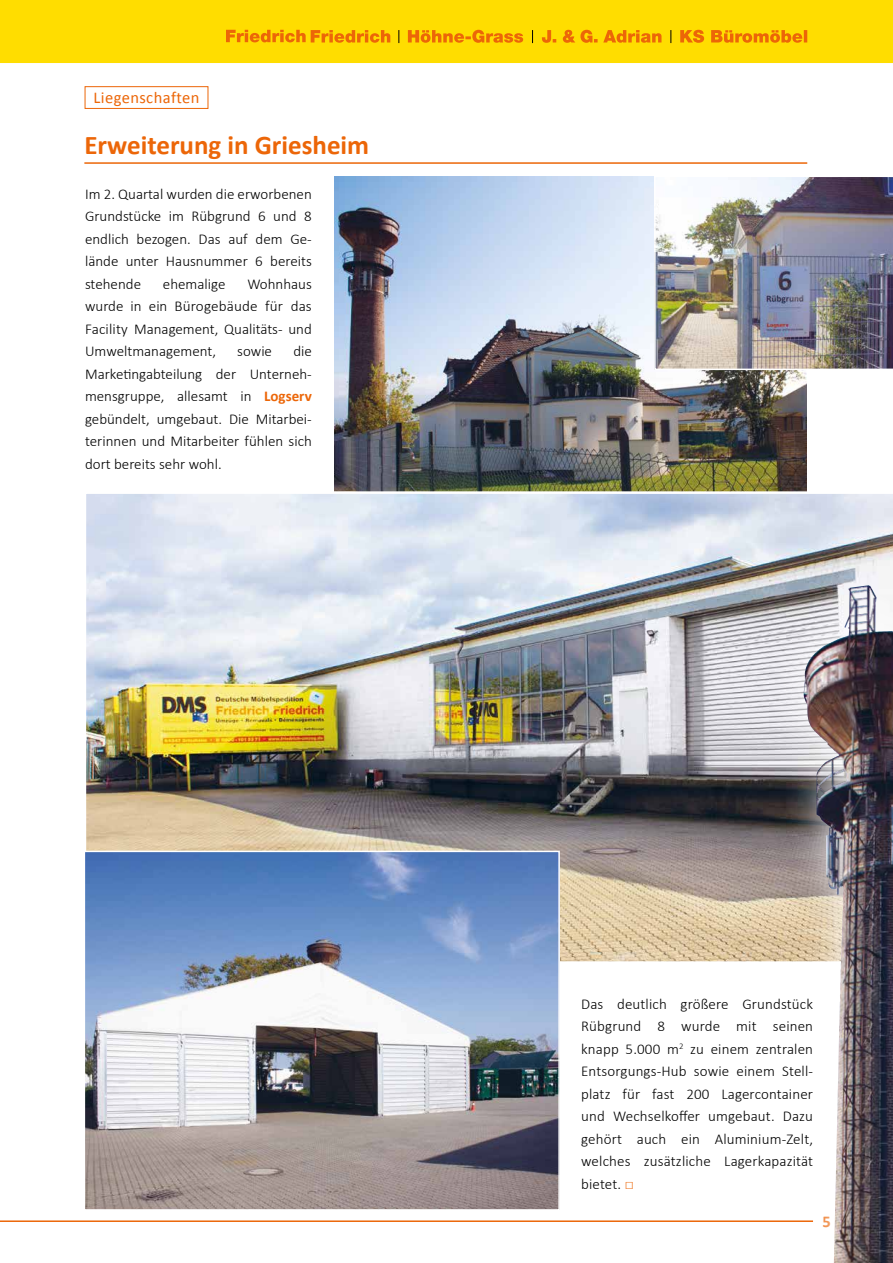
<style>
.page{position:relative;width:893px;height:1263px;background:#fff}
.page>*{position:absolute;margin:0;border:0;box-sizing:border-box;transform-origin:0 0}
.t1{font:700 27px "Calibri";color:#ec6608}
.t2{font:16.5px "Calibri";letter-spacing:.025em;color:#ec6608}
.t3{font:700 16.5px "Calibri";color:#ec6608}
.t4{font:300 15px/22.5px "Calibri";color:#000;text-align:justify}
.s1{font-weight:700;color:#ec6608}
.s2{color:#ec6608}
</style>
<div class="page">
<div style="left:85px;top:86px;width:123px;height:23px;border:1px solid #ec6608"></div>
<hr style="left:84px;top:162px;width:723px;height:2px;background:#ec6608">
<img style="left:335px;top:176px;width:472px;height:315px">
<img style="left:654px;top:176px;width:239px;height:194px">
<img style="left:86px;top:491px;width:807px;height:471px">
<img style="left:87px;top:854px;width:470px;height:354px">
<div style="left:84px;top:851px;width:476px;height:360px;border:2px solid #fff"></div>
<img style="left:762px;top:546px;width:131px;height:717px">
<img style="left:814px;top:586px;width:50px;height:68px">
<hr style="left:0;top:1220px;width:813px;height:2px;background:#ec6608">
<div style="left:0;top:0;width:893px;height:64px;background:#fd0"></div>
<svg style="left:542px;top:30px;width:119px;height:13px"></svg>
<svg style="left:226px;top:30px;width:164px;height:13px"></svg>
<svg style="left:408px;top:30px;width:115px;height:13px"></svg>
<svg style="left:532px;top:30px;width:1px;height:13px"></svg>
<svg style="left:671px;top:30px;width:1px;height:13px"></svg>
<svg style="left:399px;top:30px;width:1px;height:13px"></svg>
<svg style="left:680px;top:30px;width:127px;height:13px"></svg>
<hr style="left:0;top:63px;width:893px;height:2px;background:#fff">
<p class="t2" style="left:94px;top:86px;width:107px">Liegenschaften</p>
<h1 class="t1" style="left:84px;top:126px;width:286px">Erweiterung in Griesheim</h1>
<p class="t4" style="left:85px;top:182px;width:228px">Im 2. Quartal wurden die erworbenen Grundstücke im Rübgrund 6 und 8 endlich bezogen. Das auf dem Ge&shy;lände unter Hausnummer 6 bereits stehende</p>
<p class="t4" style="left:85px;top:272px;width:228px;text-indent:162px">Wohnhaus wurde in ein Bürogebäude für das Facility Management, Qualitäts- und Umweltmanagement,</p>
<p class="t4" style="left:163px;top:272px;width:64px">ehemalige</p>
<p class="t4" style="left:85px;top:340px;width:228px;text-indent:208px">die Marketingabteilung der Unterneh&shy;mensgruppe, allesamt in <span class="s1">Logserv </span>gebündelt, umgebaut. Die Mitarbei&shy;terinnen und Mitarbeiter fühlen sich dort bereits sehr wohl.</p>
<p class="t4" style="left:237px;top:340px;width:36px">sowie</p>
<p class="t4" style="left:581px;top:992px;width:233px">Das deutlich größere Grundstück Rübgrund 8 wurde mit seinen knapp 5.000 m<sup>2</sup> zu einem zentralen Entsorgungs-Hub sowie einem Stell&shy;platz für fast 200 Lagercontainer und Wechselkoffer umgebaut. Dazu gehört auch ein Aluminium-Zelt, welches zusätzliche Lagerkapazität bietet. <span class="s2">□</span></p>
<p class="t3" style="left:822px;top:1209px;width:10px">5</p>
</div>
